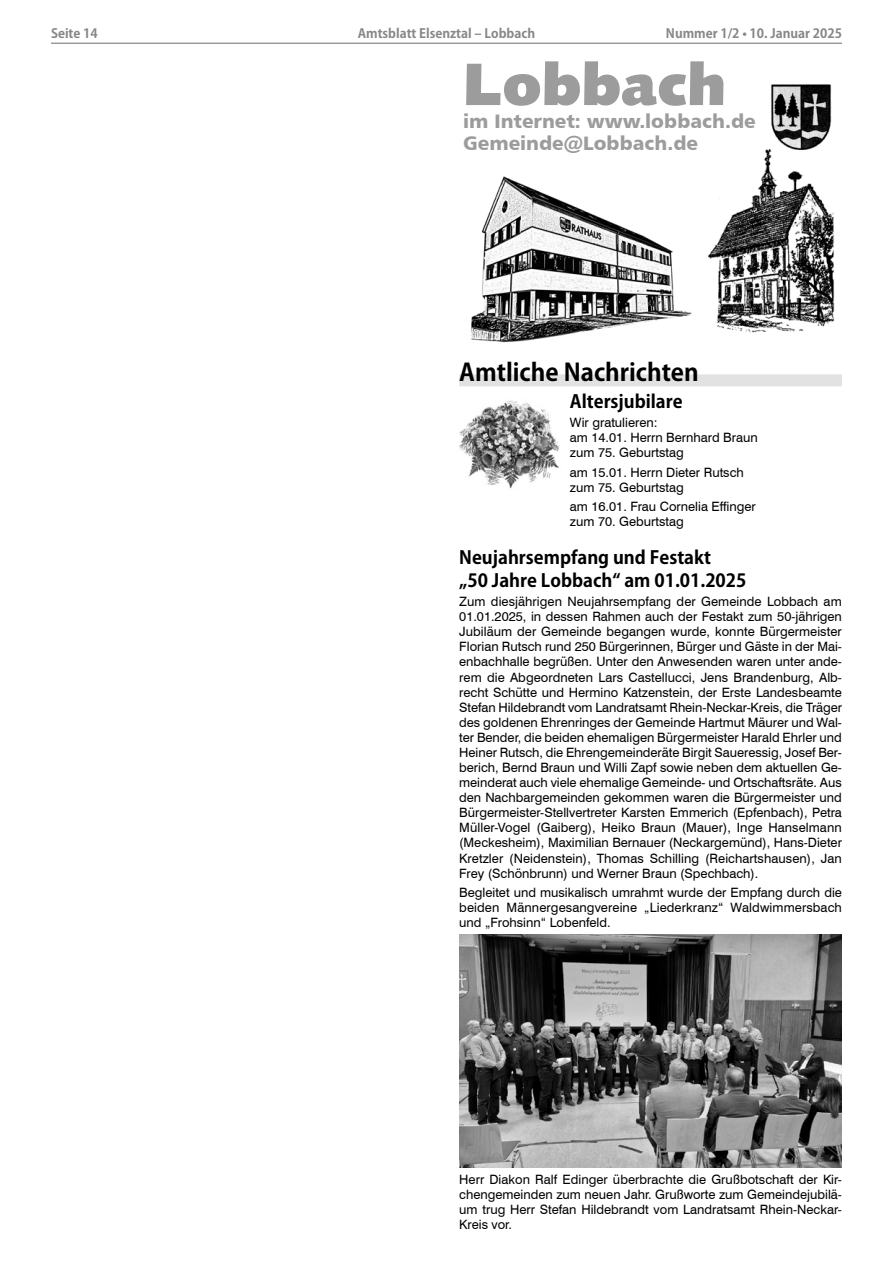
<style>
.page{position:relative;width:893px;height:1263px;background:#fff}
.page>*{position:absolute;margin:0;border:0;box-sizing:border-box;transform-origin:0 0}
.Fließtext_8_5{font:59.85px "Humanist 531 BT Ultra Black A";color:#9c9c9c}
.Überschrift_1_Kozuka{font:700 24px "Koz Go Pro";color:#000}
.Überschrift2_Kozuka{font:19.5px "Humanist 777 BT Black B";color:#9c9c9c}
.Überschrift2_Kozuka-2{font:700 18px/22.8px "Koz Go Pro";color:#000}
.Fließtext_8_5-2{font:12.9px/15.1px "Swiss 721 BT";color:#000;text-align:justify}
.t1{font:700 12.75px "Koz Go Pro";color:#878787}
</style>
<div class="page">
<hr style="left:51px;top:43px;width:791px;height:1px;background:#9c9c9c">
<img style="left:471px;top:84px;width:364px;height:259px">
<div style="left:459px;top:374px;width:383px;height:12px;background:#e2e2e2"></div>
<img style="left:459px;top:400px;width:100px;height:89px">
<img style="left:459px;top:934px;width:383px;height:233px">
<p class="t1" style="left:51px;top:25px;width:48px">Seite 14</p>
<p class="t1" style="left:358px;top:25px;width:179px">Amtsblatt Elsenztal – Lobbach</p>
<p class="t1" style="left:666px;top:25px;width:178px">Nummer 1/2 • 10. Januar 2025</p>
<p class="Fließtext_8_5" style="left:463px;top:46px;width:264px">Lobbach</p>
<p class="Überschrift2_Kozuka" style="left:463px;top:108px;width:294px">im Internet: www.lobbach.de</p>
<p class="Überschrift2_Kozuka" style="left:463px;top:131px;width:236px">Gemeinde@Lobbach.de</p>
<p class="Überschrift_1_Kozuka" style="left:459px;top:356px;width:241px">Amtliche Nachrichten</p>
<p class="Überschrift2_Kozuka-2" style="left:570px;top:391px;width:114px">Altersjubilare</p>
<p class="Fließtext_8_5-2" style="left:570px;top:414px;width:89px">Wir gratulieren:</p>
<p class="Fließtext_8_5-2" style="left:570px;top:429px;width:189px">am 14.01. Herrn Bernhard Braun</p>
<p class="Fließtext_8_5-2" style="left:570px;top:445px;width:115px">zum 75. Geburtstag</p>
<p class="Fließtext_8_5-2" style="left:570px;top:464px;width:175px">am 15.01. Herrn Dieter Rutsch</p>
<p class="Fließtext_8_5-2" style="left:570px;top:479px;width:115px">zum 75. Geburtstag</p>
<p class="Fließtext_8_5-2" style="left:570px;top:498px;width:187px">am 16.01. Frau Cornelia Effinger</p>
<p class="Fließtext_8_5-2" style="left:570px;top:513px;width:115px">zum 70. Geburtstag</p>
<p class="Überschrift2_Kozuka-2" style="left:459px;top:547px;width:289px">Neujahrsempfang und Festakt<br>„50 Jahre Lobbach“ am 01.01.2025</p>
<p class="Fließtext_8_5-2" style="left:459px;top:593px;width:384px">Zum diesjährigen Neujahrsempfang der Gemeinde Lobbach am 01.01.2025, in dessen Rahmen auch der Festakt zum 50-jährigen Jubiläum der Gemeinde begangen wurde, konnte Bürgermeister Florian Rutsch rund 250 Bürgerinnen, Bürger und Gäste in der Mai&shy;enbachhalle begrüßen. Unter den Anwesenden waren unter ande&shy;rem die Abgeordneten Lars Castellucci, Jens Brandenburg, Alb&shy;recht Schütte und Hermino Katzenstein, der Erste Landesbeamte Stefan Hildebrandt vom Landratsamt Rhein-Neckar-Kreis, die Träger des goldenen Ehrenringes der Gemeinde Hartmut Mäurer und Wal&shy;ter Bender, die beiden ehemaligen Bürgermeister Harald Ehrler und Heiner Rutsch, die Ehrengemeinderäte Birgit Saueressig, Josef Ber&shy;berich, Bernd Braun und Willi Zapf sowie neben dem aktuellen Ge&shy;meinderat auch viele ehemalige Gemeinde- und Ortschaftsräte. Aus den Nachbargemeinden gekommen waren die Bürgermeister und Bürgermeister-Stellvertreter Karsten Emmerich (Epfenbach), Petra Müller-Vogel (Gaiberg), Heiko Braun (Mauer), Inge Hanselmann (Meckesheim), Maximilian Bernauer (Neckargemünd), Hans-Dieter Kretzler (Neidenstein), Thomas Schilling (Reichartshausen), Jan Frey (Schönbrunn) und Werner Braun (Spechbach).</p>
<p class="Fließtext_8_5-2" style="left:459px;top:884px;width:384px">Begleitet und musikalisch umrahmt wurde der Empfang durch die beiden Männergesangvereine „Liederkranz“ Waldwimmersbach und „Frohsinn“ Lobenfeld.</p>
<p class="Fließtext_8_5-2" style="left:459px;top:1171px;width:384px">Herr Diakon Ralf Edinger überbrachte die Grußbotschaft der Kir&shy;chengemeinden zum neuen Jahr. Grußworte zum Gemeindejubilä&shy;um trug Herr Stefan Hildebrandt vom Landratsamt Rhein-Neckar-Kreis vor.</p>
</div>
